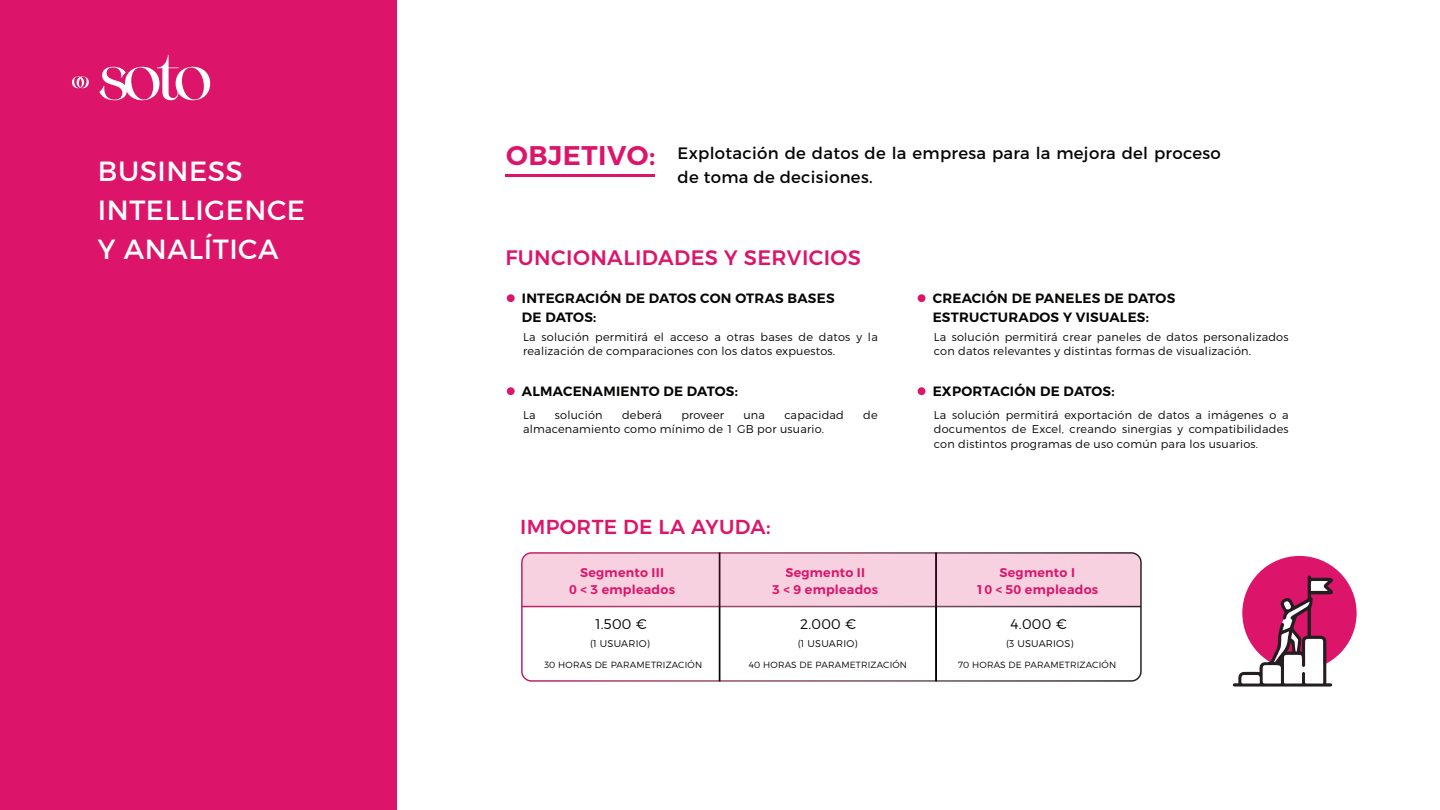
<style>
.page{position:relative;width:1440px;height:810px;background:#fff}
.page>*{position:absolute;margin:0;border:0;box-sizing:border-box;transform-origin:0 0}
.t1{font:27.75px/39px "Montserrat";letter-spacing:.02em;color:#fff}
.t2{font:600 27px "Montserrat";letter-spacing:.02em;color:#dc156a}
.t3{font:500 20.92px "Montserrat";letter-spacing:.02em;color:#dc156a}
.t4{font:500 20.25px "Montserrat";letter-spacing:.02em;color:#dc156a}
.t5{font:16.5px/24px "Montserrat";letter-spacing:.02em;color:#050504}
.t6{font:300 14.02px "Montserrat";letter-spacing:.02em;color:#050504}
.t7{font:600 13.5px/18.8px "Montserrat";letter-spacing:.02em;color:#050504}
.t8{font:600 12.6px/16.1px "Montserrat";letter-spacing:.02em;color:#dc156a;text-align:center}
.t9{font:300 11.25px/14.9px "Montserrat";letter-spacing:.02em;color:#050504}
.t10{font:300 9.75px "Montserrat";letter-spacing:.02em;color:#050504}
.t11{font:300 9px "Montserrat";letter-spacing:.02em;color:#050504}
</style>
<div class="page">
<div style="left:0;top:0;width:396px;height:810px;background:#dc156a"></div>
<svg style="left:99px;top:55px;width:111px;height:45px"></svg>
<svg style="left:72px;top:76px;width:17px;height:12px"></svg>
<hr style="left:505px;top:175px;width:149px;height:2px;background:#dc156a">
<div style="left:521px;top:552px;width:621px;height:130px;border:2px solid #fff;border-radius:10px"></div>
<hr style="left:522px;top:606px;width:619px;height:1px;background:#fff">
<div style="left:719px;top:553px;width:1px;height:128px;background:#dc156a;border:1px solid #050504"></div>
<div style="left:935px;top:553px;width:2px;height:128px;background:#dc156a;border:1px solid #050504"></div>
<div style="left:522px;top:553px;width:618px;height:54px;background:#f8d1e1"></div>
<div style="left:507px;top:294px;width:8px;height:8px;background:#dc156a;border-radius:50%"></div>
<div style="left:507px;top:387px;width:8px;height:8px;background:#dc156a;border-radius:50%"></div>
<div style="left:918px;top:294px;width:7px;height:8px;background:#dc156a;border-radius:50%"></div>
<div style="left:918px;top:387px;width:7px;height:8px;background:#dc156a;border-radius:50%"></div>
<div style="left:1242px;top:556px;width:115px;height:114px;background:#dc156a;border-radius:50%"></div>
<svg style="left:1233px;top:575px;width:100px;height:112px"></svg>
<h1 class="t1" style="left:98px;top:151px;width:209px">BUSINESS<br>INTELLIGENCE<br>Y ANALÍTICA</h1>
<h2 class="t2" style="left:506px;top:138px;width:151px">OBJETIVO:</h2>
<h3 class="t5" style="left:678px;top:141px;width:545px">Explotación de datos de la empresa para la mejora del proceso de toma de decisiones.</h3>
<h3 class="t3" style="left:505px;top:245px;width:357px">FUNCIONALIDADES Y SERVICIOS</h3>
<p class="t7" style="left:522px;top:289px;width:314px">INTEGRACIÓN DE DATOS CON OTRAS BASES<br>DE DATOS:</p>
<p class="t9" style="left:523px;top:329px;width:356px">La solución permitirá el acceso a otras bases de datos y la realización de comparaciones con los datos expuestos.</p>
<p class="t7" style="left:522px;top:382px;width:218px">ALMACENAMIENTO DE DATOS:</p>
<p class="t9" style="left:523px;top:407px;width:14px">La</p>
<p class="t9" style="left:555px;top:407px;width:49px">solución</p>
<p class="t9" style="left:622px;top:407px;width:42px">deberá</p>
<p class="t9" style="left:681px;top:407px;width:44px">proveer</p>
<p class="t9" style="left:743px;top:407px;width:23px">una</p>
<p class="t9" style="left:784px;top:407px;width:61px">capacidad</p>
<p class="t9" style="left:863px;top:407px;width:16px">de</p>
<p class="t9" style="left:523px;top:422px;width:303px">almacenamiento como mínimo de 1 GB por usuario.</p>
<h3 class="t4" style="left:520px;top:514px;width:252px">IMPORTE DE LA AYUDA:</h3>
<p class="t7" style="left:933px;top:289px;width:244px">CREACIÓN DE PANELES DE DATOS<br>ESTRUCTURADOS Y VISUALES:</p>
<p class="t9" style="left:934px;top:329px;width:356px">La solución permitirá crear paneles de datos personalizados con datos relevantes y distintas formas de visualización.</p>
<p class="t7" style="left:933px;top:382px;width:183px">EXPORTACIÓN DE DATOS:</p>
<p class="t9" style="left:934px;top:407px;width:356px;text-align:justify">La solución permitirá exportación de datos a imágenes o a documentos de Excel, creando sinergias y compatibilidades con distintos programas de uso común para los usuarios.</p>
<p class="t8" style="left:569px;top:565px;width:107px">Segmento III<br>0 &lt; 3 empleados</p>
<p class="t8" style="left:772px;top:565px;width:107px">Segmento II<br>3 &lt; 9 empleados</p>
<p class="t8" style="left:976px;top:565px;width:123px">Segmento I<br>10 &lt; 50 empleados</p>
<p class="t6" style="left:595px;top:616px;width:53px">1.500 €</p>
<p class="t6" style="left:800px;top:616px;width:58px">2.000 €</p>
<p class="t6" style="left:1011px;top:616px;width:58px">4.000 €</p>
<p class="t10" style="left:590px;top:637px;width:61px">(1 USUARIO)</p>
<p class="t10" style="left:798px;top:637px;width:61px">(1 USUARIO)</p>
<p class="t10" style="left:1006px;top:637px;width:69px">(3 USUARIOS)</p>
<p class="t11" style="left:544px;top:659px;width:159px">30 HORAS DE PARAMETRIZACIÓN</p>
<p class="t11" style="left:749px;top:659px;width:160px">40 HORAS DE PARAMETRIZACIÓN</p>
<p class="t11" style="left:958px;top:659px;width:160px">70 HORAS DE PARAMETRIZACIÓN</p>
</div>
